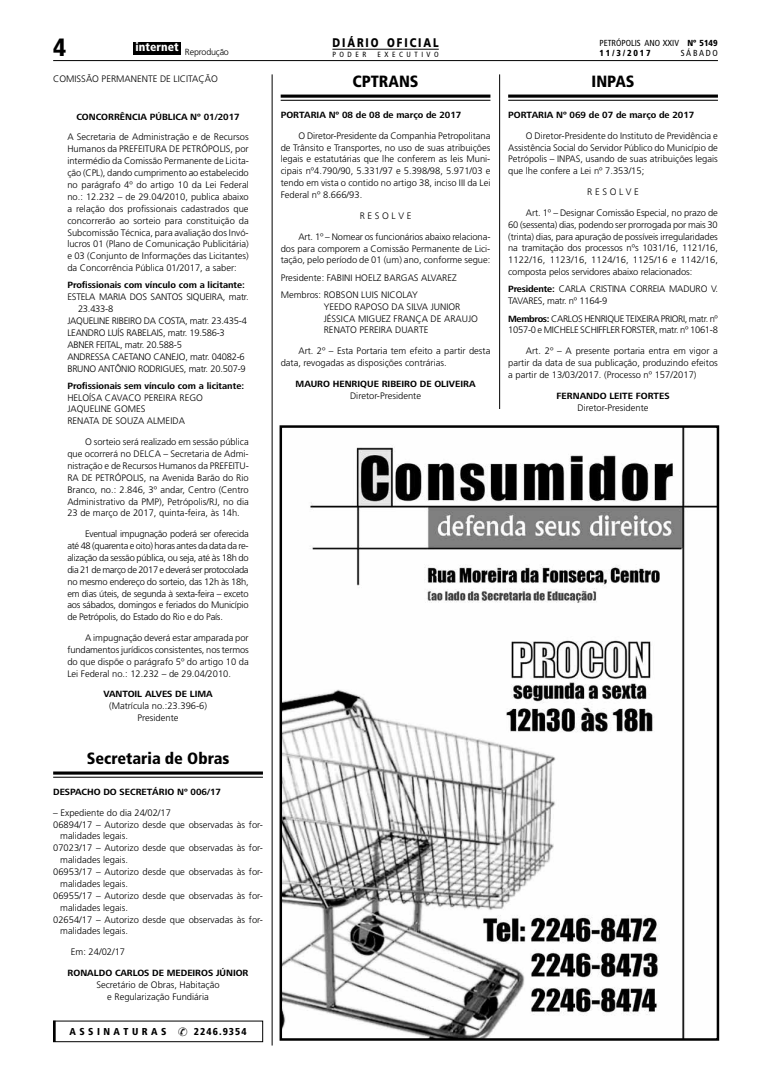
<style>
.page{position:relative;width:780px;height:1081px;background:#fff}
.page>*{position:absolute;margin:0;border:0;box-sizing:border-box;transform-origin:0 0}
.t1{font:900 condensed 25px "Frutiger";color:#000}
.t2{font:900 condensed 16.25px "Frutiger";color:#000}
.t3{font:900 12.5px "Frutiger";letter-spacing:.19em;color:#000;scale:.8 1}
.t4{font:900 condensed 11.88px "Frutiger";color:#fff}
.t5{font:900 condensed 10px "Frutiger";letter-spacing:.105em;color:#000}
.t6{font:300 9.38px/11.9px "Frutiger";color:#000;text-align:justify}
.t7{font:700 9.38px "Frutiger Next LT";color:#000}
.t8{font:300 9.38px/11.9px "Frutiger";letter-spacing:-.025em;color:#000}
.t9{font:300 9.38px "Frutiger";letter-spacing:-.02em;color:#000}
.t10{font:300 8.88px "Frutiger";letter-spacing:-.02em;color:#000}
.t11{font:condensed 8.75px "Frutiger";color:#000}
.t12{font:900 condensed 8.75px "Frutiger";letter-spacing:.205em;color:#000}
.t13{font:condensed 7.5px "Frutiger";letter-spacing:.465em;color:#000}
.s1{font-weight:900}
.s2{color:#fff}
.s3{font-family:"Frutiger Next LT";font-weight:700}
</style>
<div class="page">
<hr style="left:499px;top:74px;width:1px;height:971px;background:#000">
<hr style="left:272px;top:74px;width:1px;height:971px;background:#000">
<hr style="left:53px;top:60px;width:665px;height:1px;background:#000">
<hr style="left:332px;top:49px;width:107px;height:1px;background:#000">
<div style="left:133px;top:43px;width:47px;height:12px;background:#000"></div>
<div style="left:281px;top:409px;width:437px;height:637px;background:#fff"></div>
<hr style="left:53px;top:771px;width:210px;height:3px;background:#000">
<hr style="left:53px;top:776px;width:210px;height:2px;background:#000">
<hr style="left:281px;top:95px;width:209px;height:3px;background:#000">
<hr style="left:281px;top:100px;width:209px;height:1px;background:#000">
<hr style="left:508px;top:95px;width:210px;height:3px;background:#000">
<hr style="left:508px;top:100px;width:210px;height:1px;background:#000">
<div style="left:53px;top:1020px;width:210px;height:22px;border:1px solid #000"></div>
<hr style="left:53px;top:1020px;width:3px;height:22px;background:#000">
<img style="left:282px;top:428px;width:434px;height:609px">
<div style="left:279px;top:425px;width:440px;height:615px;border:2px solid #000"></div>
<h1 class="t1" style="left:53px;top:32px;width:15px">4</h1>
<p class="t4" style="left:136px;top:40px;width:45px">internet</p>
<p class="t6" style="left:53px;top:73px;width:166px">COMISSÃO PERMANENTE DE LICITAÇÃO</p>
<p class="t7" style="left:76px;top:111px;width:165px">CONCORRÊNCIA PÚBLICA Nº 01/2017</p>
<p class="t6" style="left:67px;top:131px;width:183px">A Secretaria de Administração e de Recursos Humanos da PREFEITURA DE PETRÓPOLIS, por intermédio da Comissão Permanente de Licita&shy;ção (CPL), dando cumprimento ao estabelecido no parágrafo 4º do artigo 10 da Lei Federal no.: 12.232 – de 29.04/2010, publica abaixo a relação dos profissionais cadastrados que concorrerão ao sorteio para constituição da Subcomissão Técnica, para avaliação dos Invó&shy;lucros 01 (Plano de Comunicação Publicitária) e 03 (Conjunto de Informações das Licitantes) da Concorrência Pública 01/2017, a saber:</p>
<p class="t7" style="left:67px;top:280px;width:179px">Profissionais com vínculo com a licitante:</p>
<p class="t9" style="left:67px;top:292px;width:183px">ESTELA MARIA DOS SANTOS SIQUEIRA, matr.</p>
<p class="t6" style="left:78px;top:303px;width:37px">23.433-8</p>
<p class="t8" style="left:67px;top:315px;width:181px">JAQUELINE RIBEIRO DA COSTA, matr. 23.435-4</p>
<p class="t8" style="left:67px;top:327px;width:159px">LEANDRO LUÍS RABELAIS, matr. 19.586-3</p>
<p class="t8" style="left:67px;top:338px;width:116px">ABNER FEITAL, matr. 20.588-5</p>
<p class="t8" style="left:67px;top:350px;width:179px">ANDRESSA CAETANO CANEJO, matr. 04082-6</p>
<p class="t8" style="left:67px;top:362px;width:180px">BRUNO ANTÔNIO RODRIGUES, matr. 20.507-9</p>
<p class="t7" style="left:67px;top:380px;width:178px">Profissionais sem vínculo com a licitante:</p>
<p class="t6" style="left:67px;top:391px;width:137px;text-align:left">HELOÍSA CAVACO PEREIRA REGO<br>JAQUELINE GOMES<br>RENATA DE SOUZA ALMEIDA</p>
<p class="t6" style="left:67px;top:436px;width:183px;text-indent:18px">O sorteio será realizado em sessão pública que ocorrerá no DELCA – Secretaria de Admi&shy;nistração e de Recursos Humanos da PREFEITU-RA DE PETRÓPOLIS, na Avenida Barão do Rio Branco, no.: 2.846, 3º andar, Centro (Centro Administrativo da PMP), Petrópolis/RJ, no dia 23 de março de 2017, quinta-feira, às 14h.</p>
<p class="t6" style="left:67px;top:528px;width:183px;text-indent:18px">Eventual impugnação poderá ser oferecida até 48 (quarenta e oito) horas antes da data da re&shy;alização da sessão pública, ou seja, até às 18h do dia 21 de março de 2017 e deverá ser protocolada no mesmo endereço do sorteio, das 12h às 18h, em dias úteis, de segunda à sexta-feira – exceto aos sábados, domingos e feriados do Município de Petrópolis, do Estado do Rio e do País.</p>
<p class="t6" style="left:67px;top:632px;width:183px;text-indent:18px">A impugnação deverá estar amparada por fundamentos jurídicos consistentes, nos termos do que dispõe o parágrafo 5º do artigo 10 da Lei Federal no.: 12.232 – de 29.04/2010.</p>
<p class="t7" style="left:103px;top:689px;width:111px">VANTOIL ALVES DE LIMA</p>
<p class="t6" style="left:109px;top:700px;width:99px;text-align:center">(Matrícula no.:23.396-6)<br>Presidente</p>
<h2 class="t2" style="left:87px;top:748px;width:144px">Secretaria de Obras</h2>
<p class="t7" style="left:53px;top:786px;width:169px">DESPACHO DO SECRETÁRIO Nº 006/17</p>
<p class="t6" style="left:53px;top:806px;width:119px">– Expediente do dia 24/02/17</p>
<p class="t6" style="left:53px;top:818px;width:211px">06894/17 – Autorizo desde que observadas às for-</p>
<p class="t6" style="left:60px;top:830px;width:69px">malidades legais.</p>
<p class="t6" style="left:53px;top:842px;width:211px">07023/17 – Autorizo desde que observadas às for-</p>
<p class="t6" style="left:60px;top:854px;width:69px">malidades legais.</p>
<p class="t6" style="left:53px;top:866px;width:211px">06953/17 – Autorizo desde que observadas às for-</p>
<p class="t6" style="left:60px;top:877px;width:69px">malidades legais.</p>
<p class="t6" style="left:53px;top:889px;width:211px">06955/17 – Autorizo desde que observadas às for-</p>
<p class="t6" style="left:60px;top:901px;width:69px">malidades legais.</p>
<p class="t6" style="left:53px;top:913px;width:211px">02654/17 – Autorizo desde que observadas às for-</p>
<p class="t6" style="left:60px;top:925px;width:69px">malidades legais.</p>
<p class="t6" style="left:71px;top:946px;width:56px">Em: 24/02/17</p>
<p class="t7" style="left:68px;top:967px;width:182px">RONALDO CARLOS DE MEDEIROS JÚNIOR</p>
<p class="t6" style="left:96px;top:978px;width:125px;text-align:center">Secretário de Obras, Habitação e Regularização Fundiária</p>
<p class="t10" style="left:185px;top:46px;width:45px">Reprodução</p>
<h3 class="t3" style="left:332px;top:35px;width:134px">DIÁRIO OFICIAL</h3>
<p class="t11" style="left:599px;top:37px;width:120px">PETRÓPOLIS ANO XXIV <span class="s1">Nº 5149</span></p>
<p class="t13" style="left:332px;top:50px;width:35px">PODER</p>
<p class="t13" style="left:377px;top:50px;width:63px">EXECUTIVO</p>
<p class="t12" style="left:599px;top:47px;width:53px">11/3/2017</p>
<p class="t11" style="left:680px;top:47px;width:38px">SÁBADO</p>
<h2 class="t2" style="left:352px;top:71px;width:68px">CPTRANS</h2>
<p class="t7" style="left:281px;top:110px;width:182px">PORTARIA Nº 08 de 08 de março de 2017</p>
<p class="t6" style="left:281px;top:129px;width:211px;text-indent:18px">O Diretor-Presidente da Companhia Petropolitana de Trânsito e Transportes, no uso de suas atribuições legais e estatutárias que lhe conferem as leis Muni&shy;cipais nº4.790/90, 5.331/97 e 5.398/98, 5.971/03 e tendo em vista o contido no artigo 38, inciso III da Lei Federal nº 8.666/93.</p>
<p class="t6" style="left:360px;top:210px;width:53px">R E S O L V E</p>
<p class="t6" style="left:281px;top:230px;width:211px;text-indent:18px">Art. 1º – Nomear os funcionários abaixo relaciona&shy;dos para comporem a Comissão Permanente de Lici&shy;tação, pelo período de 01 (um) ano, conforme segue:</p>
<p class="t6" style="left:281px;top:269px;width:178px;line-height:17.2px">Presidente: FABINI HOELZ BARGAS ALVAREZ<br>Membros: ROBSON LUIS NICOLAY</p>
<p class="t6" style="left:281px;top:300px;width:199px;text-align:left"><span class="s2">Membros:</span> YEEDO RAPOSO DA SILVA JUNIOR<br><span class="s2">Membros:</span> JÉSSICA MIGUEZ FRANÇA DE ARAUJO<br><span class="s2">Membros:</span> RENATO PEREIRA DUARTE</p>
<p class="t6" style="left:281px;top:345px;width:211px;text-indent:18px">Art. 2º – Esta Portaria tem efeito a partir desta data, revogadas as disposições contrárias.</p>
<p class="t7" style="left:295px;top:378px;width:181px">MAURO HENRIQUE RIBEIRO DE OLIVEIRA</p>
<p class="t6" style="left:350px;top:389px;width:73px">Diretor-Presidente</p>
<h2 class="t2" style="left:591px;top:71px;width:45px">INPAS</h2>
<p class="t7" style="left:508px;top:110px;width:188px">PORTARIA Nº 069 de 07 de março de 2017</p>
<p class="t6" style="left:508px;top:129px;width:211px;text-indent:18px">O Diretor-Presidente do Instituto de Previdência e Assistência Social do Servidor Público do Município de Petrópolis – INPAS, usando de suas atribuições legais que lhe confere a Lei nº 7.353/15;</p>
<p class="t6" style="left:587px;top:186px;width:53px">R E S O L V E</p>
<p class="t6" style="left:508px;top:207px;width:211px;text-indent:18px">Art. 1º – Designar Comissão Especial, no prazo de 60 (sessenta) dias, podendo ser prorrogada por mais 30 (trinta) dias, para apuração de possíveis irregularidades na tramitação dos processos nºs 1031/16, 1121/16, 1122/16, 1123/16, 1124/16, 1125/16 e 1142/16, composta pelos servidores abaixo relacionados:</p>
<p class="t6" style="left:508px;top:283px;width:211px"><span class="s3">Presidente:</span> CARLA CRISTINA CORREIA MADURO V.<br>TAVARES, matr. nº 1164-9</p>
<p class="t8" style="left:508px;top:312px;width:211px"><span class="s3">Membros:</span> CARLOS HENRIQUE TEIXEIRA PRIORI, matr. nº<br>1057-0 e MICHELE SCHIFFLER FORSTER, matr. nº 1061-8</p>
<p class="t6" style="left:508px;top:345px;width:211px;text-indent:18px">Art. 2º – A presente portaria entra em vigor a partir da data de sua publicação, produzindo efeitos a partir de 13/03/2017. (Processo nº 157/2017)</p>
<p class="t7" style="left:556px;top:390px;width:114px">FERNANDO LEITE FORTES</p>
<p class="t6" style="left:577px;top:401px;width:73px">Diretor-Presidente</p>
<p class="t5" style="left:69px;top:1025px;width:20px">A ssinaturas</p>
<p class="t5" style="left:194px;top:1025px;width:54px">2246.9354</p>
</div>
